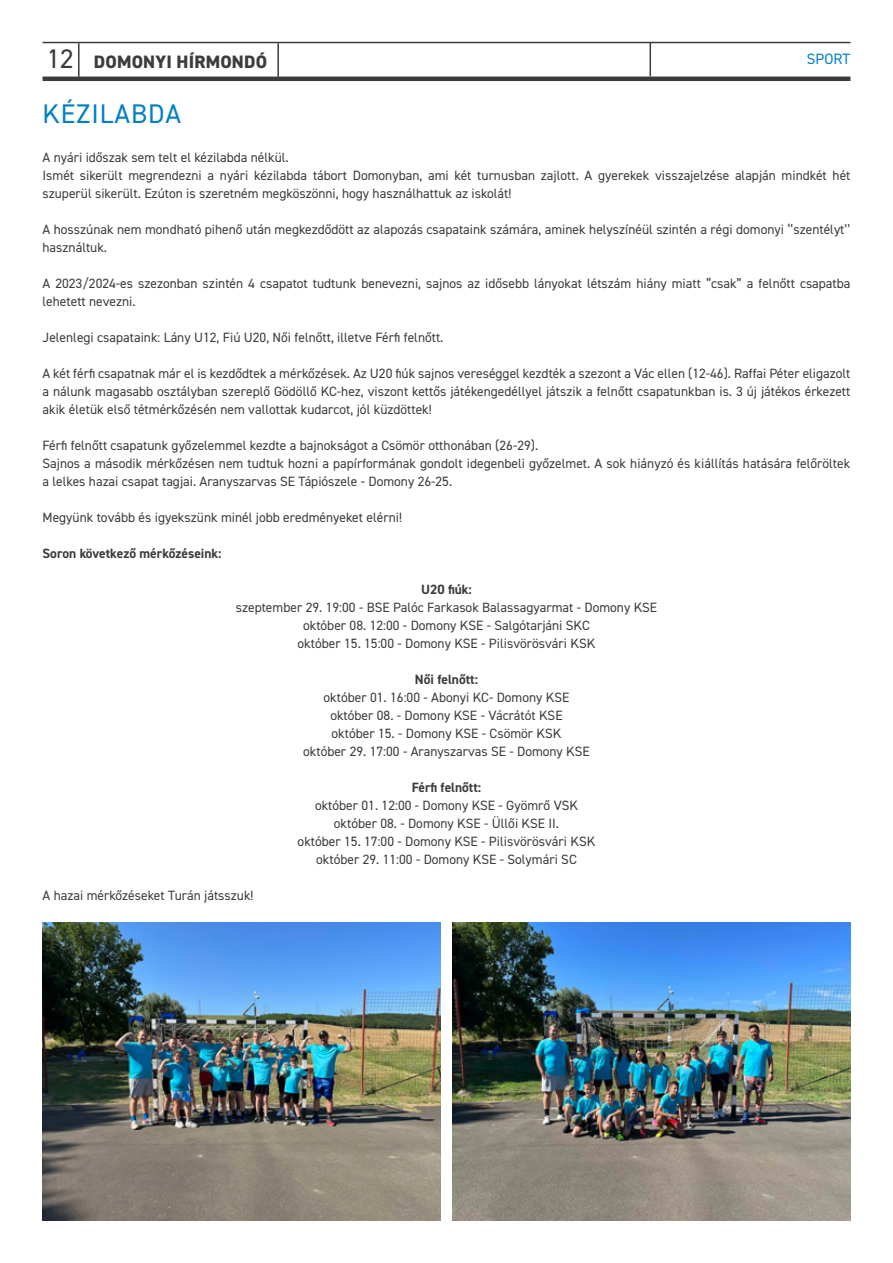
<style>
.page{position:relative;width:893px;height:1263px;background:#fff}
.page>*{position:absolute;margin:0;border:0;box-sizing:border-box;transform-origin:0 0}
.t1{font:27px "DIN2014";letter-spacing:.035em;color:#0080c6}
.t2{font:800 18px "DIN2014";letter-spacing:.01em;color:#3c3c3b}
.t3{font:15px "DIN2014";letter-spacing:.01em;color:#0080c6}
.t4{font:13.5px/18px "DIN2014";color:#3c3c3b}
.t5{font:700 13.5px "DIN2014";color:#3c3c3b}
.s1{font-weight:400;font-size:27px}
</style>
<div class="page">
<hr style="left:43px;top:42px;width:807px;height:1px;background:#3c3c3b">
<hr style="left:78px;top:43px;width:2px;height:34px;background:#3c3c3b">
<hr style="left:277px;top:43px;width:2px;height:34px;background:#3c3c3b">
<hr style="left:43px;top:77px;width:807px;height:4px;background:#3c3c3b">
<hr style="left:649px;top:43px;width:2px;height:33px;background:#3c3c3b">
<img style="left:43px;top:923px;width:398px;height:297px">
<img style="left:452px;top:923px;width:398px;height:297px">
<h2 class="t2" style="left:47px;top:50px;width:222px"><span class="s1">12</span> DOMONYI HÍRMONDÓ</h2>
<h1 class="t1" style="left:43px;top:97px;width:140px">KÉZILABDA</h1>
<p class="t4" style="left:43px;top:148px;width:809px">A nyári időszak sem telt el kézilabda nélkül.<br>Ismét sikerült megrendezni a nyári kézilabda tábort Domonyban, ami két turnusban zajlott. A gyerekek visszajelzése alapján mindkét hét szuperül sikerült. Ezúton is szeretném megköszönni, hogy használhattuk az iskolát!</p>
<p class="t4" style="left:43px;top:220px;width:809px">A hosszúnak nem mondható pihenő után megkezdődött az alapozás csapataink számára, aminek helyszínéül szintén a régi domonyi ‘’szentélyt’’ használtuk.</p>
<p class="t4" style="left:43px;top:274px;width:809px">A 2023/2024-es szezonban szintén 4 csapatot tudtunk benevezni, sajnos az idősebb lányokat létszám hiány miatt “csak” a felnőtt csapatba lehetett nevezni.</p>
<p class="t4" style="left:43px;top:328px;width:402px">Jelenlegi csapataink: Lány U12, Fiú U20, Női felnőtt, illetve Férfi felnőtt.</p>
<p class="t4" style="left:43px;top:364px;width:809px;text-align:justify">A két férfi csapatnak már el is kezdődtek a mérkőzések. Az U20 fiúk sajnos vereséggel kezdték a szezont a Vác ellen (12-46). Raffai Péter eligazolt a nálunk magasabb osztályban szereplő Gödöllő KC-hez, viszont kettős játékengedéllyel játszik a felnőtt csapatunkban is. 3 új játékos érkezett akik életük első tétmérkőzésén nem vallottak kudarcot, jól küzdöttek!</p>
<p class="t4" style="left:43px;top:436px;width:809px">Férfi felnőtt csapatunk győzelemmel kezdte a bajnokságot a Csömör otthonában (26-29).<br>Sajnos a második mérkőzésen nem tudtuk hozni a papírformának gondolt idegenbeli győzelmet. A sok hiányzó és kiállítás hatására felőröltek a lelkes hazai csapat tagjai. Aranyszarvas SE Tápiószele - Domony 26-25.</p>
<p class="t4" style="left:43px;top:508px;width:361px">Megyünk tovább és igyekszünk minél jobb eredményeket elérni!</p>
<p class="t5" style="left:43px;top:544px;width:181px">Soron következő mérkőzéseink:</p>
<p class="t5" style="left:421px;top:580px;width:52px">U20 fiúk:</p>
<p class="t4" style="left:236px;top:598px;width:423px;text-align:center">szeptember 29. 19:00 - BSE Palóc Farkasok Balassagyarmat - Domony KSE október 08. 12:00 - Domony KSE - Salgótarjáni SKC<br>október 15. 15:00 - Domony KSE - Pilisvörösvári KSK</p>
<p class="t5" style="left:415px;top:670px;width:65px">Női felnőtt:</p>
<p class="t4" style="left:303px;top:688px;width:288px;text-align:center">október 01. 16:00 - Abonyi KC- Domony KSE október 08. - Domony KSE - Vácrátót KSE<br>október 15. - Domony KSE - Csömör KSK<br>október 29. 17:00 - Aranyszarvas SE - Domony KSE</p>
<p class="t5" style="left:412px;top:778px;width:71px">Férfi felnőtt:</p>
<p class="t4" style="left:298px;top:796px;width:299px;text-align:center">október 01. 12:00 - Domony KSE - Gyömrő VSK október 08. - Domony KSE - Üllői KSE II.<br>október 15. 17:00 - Domony KSE - Pilisvörösvári KSK október 29. 11:00 - Domony KSE - Solymári SC</p>
<p class="t4" style="left:43px;top:886px;width:213px">A hazai mérkőzéseket Turán játsszuk!</p>
<p class="t3" style="left:807px;top:49px;width:45px">SPORT</p>
</div>
